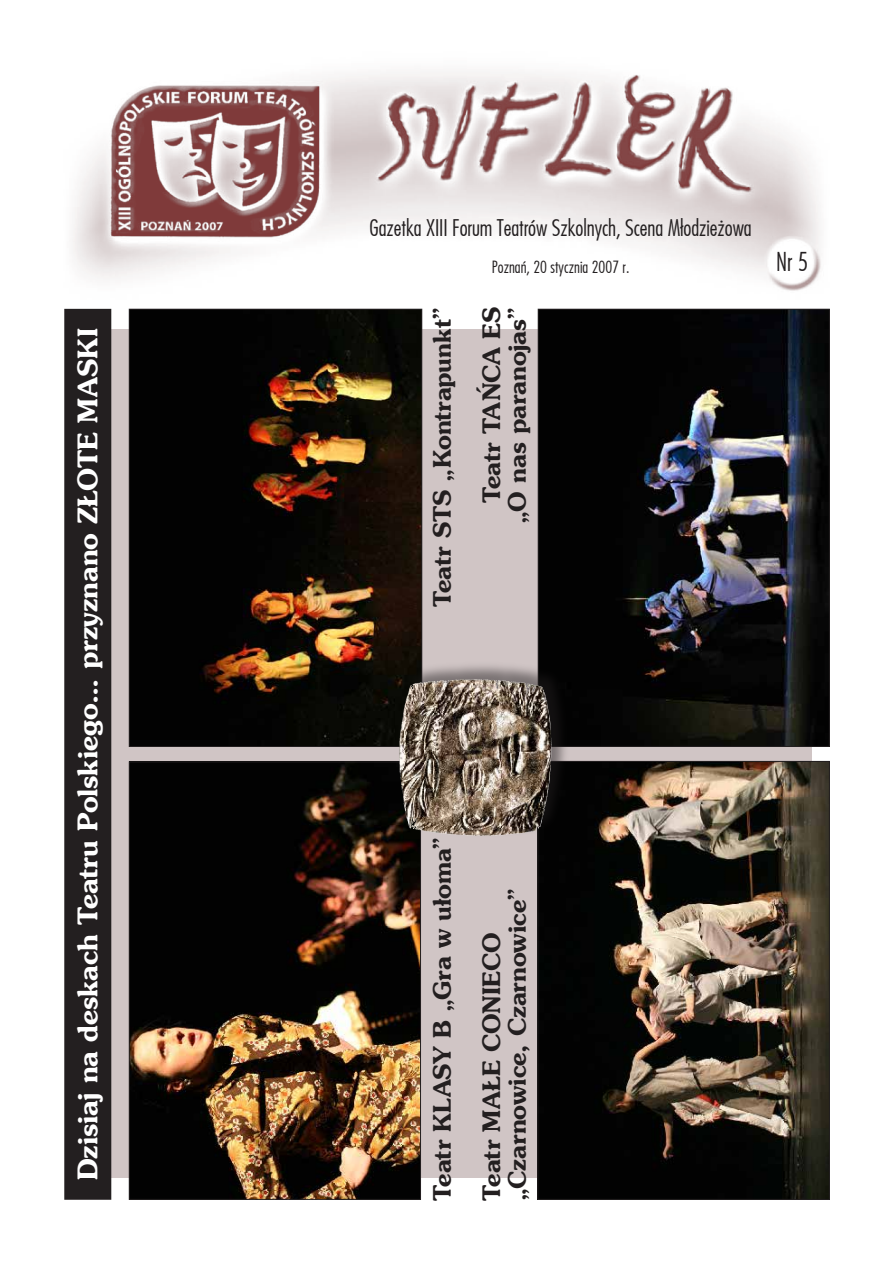
<style>
.page{position:relative;width:893px;height:1263px;background:#fff}
.page>*{position:absolute;margin:0;border:0;box-sizing:border-box;transform-origin:0 0}
.t1{font:700 27px "Southern";letter-spacing:-.005em;color:#fff}
.t2{font:300 25.5px "Fujiyama";color:#231f20}
.t3{font:700 24px/49.7px "Southern";letter-spacing:-.005em;color:#231f20}
.t4{font:300 22.5px "Fujiyama";letter-spacing:-.005em;color:#231f20}
.t5{font:300 16.5px "Fujiyama";color:#231f20}
</style>
<div class="page">
<img style="left:72px;top:72px;width:749px;height:219px">
<div style="left:89px;top:329px;width:723px;height:848px;background:#d0c5c5"></div>
<img style="left:131px;top:763px;width:288px;height:435px">
<div style="left:129px;top:761px;width:292px;height:439px;border:1px solid #231f20"></div>
<img style="left:540px;top:311px;width:288px;height:434px">
<div style="left:538px;top:309px;width:292px;height:438px;border:1px solid #231f20"></div>
<img style="left:131px;top:311px;width:289px;height:434px">
<div style="left:129px;top:309px;width:293px;height:438px;border:1px solid #231f20"></div>
<div style="left:65px;top:310px;width:46px;height:889px;background:#231f20"></div>
<div style="left:64px;top:309px;width:47px;height:891px;border:2px solid #231f20"></div>
<img style="left:539px;top:763px;width:289px;height:435px">
<div style="left:537px;top:761px;width:293px;height:439px;border:1px solid #231f20"></div>
<div style="left:396px;top:659px;width:175px;height:180px;background:#231f20;opacity:.5"></div>
<img style="left:399px;top:679px;width:76px;height:85px">
<p class="t1" style="left:71px;top:1180px;width:854px;rotate:-90deg">Dzisiaj na deskach Teatru Polskiego... przyznano ZŁOTE MASKI</p>
<p class="t4" style="left:369px;top:213px;width:384px">Gazetka XIII Forum Teatrów Szkolnych, Scena Młodzieżowa</p>
<p class="t5" style="left:492px;top:256px;width:139px">Poznań, 20 stycznia 2007 r.</p>
<p class="t2" style="left:776px;top:245px;width:34px">Nr 5</p>
<p class="t3" style="left:417px;top:607px;width:302px;text-align:right;rotate:-90deg">Teatr STS „Kontrapunkt”<br>Teatr TAŃCA ES</p>
<p class="t3" style="left:492px;top:524px;width:218px;rotate:-90deg">„O nas paranojas”</p>
<p class="t3" style="left:417px;top:1201px;width:366px;rotate:-90deg">Teatr KLASY B „Gra w ułoma”<br>Teatr MAŁE CONIECO</p>
<p class="t3" style="left:492px;top:1201px;width:314px;rotate:-90deg">„Czarnowice, Czarnowice”</p>
</div>
